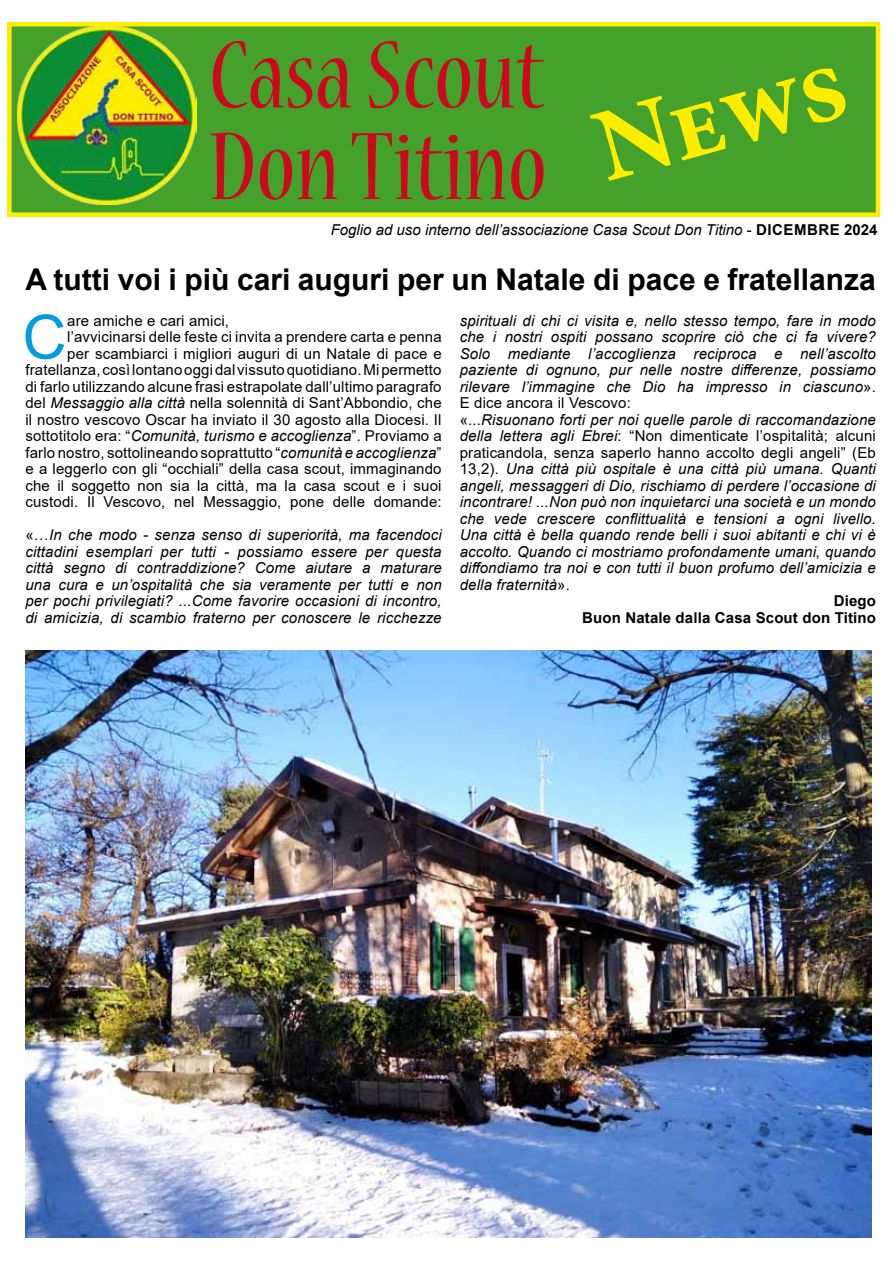
<style>
.page{position:relative;width:893px;height:1263px;background:#fff}
.page>*{position:absolute;margin:0;border:0;box-sizing:border-box;transform-origin:0 0}
.t1{font:condensed 106.5px/91.5px "Nueva Std";color:#cd071e}
.t2{font:700 105px "Minion Pro";color:#ffed00}
.t3{font:61.05px "Arial";color:#009ee0}
.t4{font:700 30px "Arial";color:#000}
.t5{font:italic 15px/16.5px "Arial";letter-spacing:.01em;color:#000;text-align:justify}
.t6{font:15px "Arial";letter-spacing:.01em;color:#000}
.t7{font:700 15px "Arial";letter-spacing:.01em;color:#000}
.s1{font-style:normal}
.s2{font-weight:700;font-style:normal}
.s3{font-style:italic}
</style>
<div class="page">
<div style="left:9px;top:24px;width:869px;height:191px;background:#44a12b"></div>
<div style="left:7px;top:22px;width:873px;height:195px;border:4px solid #ffed00"></div>
<img style="left:17px;top:26px;width:179px;height:179px">
<img style="left:26px;top:651px;width:845px;height:586px">
<h1 class="t1" style="left:209px;top:35px;width:339px">Casa Scout<br>Don Titino</h1>
<h2 class="t2" style="left:577px;top:79px;width:257px;rotate:-16deg">News</h2>
<p class="t5" style="left:331px;top:222px;width:548px">Foglio ad uso interno dell’associazione Casa Scout Don Titino <span class="s1">-</span> <span class="s2">dicembre 2024</span></p>
<h3 class="t4" style="left:26px;top:258px;width:852px">A tutti voi i più cari auguri per un Natale di pace e fratellanza</h3>
<h3 class="t3" style="left:22px;top:295px;width:46px">C</h3>
<p class="t6" style="left:67px;top:310px;width:163px">are amiche e cari amici,</p>
<p class="t6" style="left:67px;top:326px;width:376px">l’avvicinarsi delle feste ci invita a prendere carta e penna</p>
<p class="t6" style="left:67px;top:343px;width:376px">per scambiarci i migliori auguri di un Natale di pace e</p>
<p class="t6" style="left:26px;top:359px;width:418px">fratellanza, così lontano oggi dal vissuto quotidiano. Mi permetto</p>
<p class="t6" style="left:26px;top:376px;width:418px">di farlo utilizzando alcune frasi estrapolate dall’ultimo paragrafo</p>
<p class="t6" style="left:26px;top:392px;width:418px">del <span class="s3">Messaggio alla città</span> nella solennità di Sant’Abbondio, che</p>
<p class="t6" style="left:26px;top:409px;width:418px">il nostro vescovo Oscar ha inviato il 30 agosto alla Diocesi. Il</p>
<p class="t5" style="left:26px;top:428px;width:418px"><span class="s1">sottotitolo era: “</span>Comunità, turismo e accoglienza<span class="s1">”. Proviamo a</span></p>
<p class="t6" style="left:26px;top:442px;width:418px">farlo nostro, sottolineando soprattutto “<span class="s3">comunità e accoglienza</span>”</p>
<p class="t6" style="left:26px;top:458px;width:418px">e a leggerlo con gli “occhiali” della casa scout, immaginando</p>
<p class="t6" style="left:26px;top:475px;width:418px">che il soggetto non sia la città, ma la casa scout e i suoi</p>
<p class="t6" style="left:26px;top:491px;width:418px">custodi. Il Vescovo, nel Messaggio, pone delle domande:</p>
<p class="t5" style="left:26px;top:527px;width:418px"><span class="s1">«…</span>In che modo - senza senso di superiorità, ma facendoci cittadini esemplari per tutti - possiamo essere per questa città segno di contraddizione? Come aiutare a maturare una cura e un’ospitalità che sia veramente per tutti e non per pochi privilegiati? ...Come favorire occasioni di incontro, di amicizia, di scambio fraterno per conoscere le ricchezze</p>
<p class="t5" style="left:460px;top:312px;width:418px">spirituali di chi ci visita e, nello stesso tempo, fare in modo</p>
<p class="t5" style="left:460px;top:329px;width:418px">che i nostri ospiti possano scoprire ciò che ci fa vivere?</p>
<p class="t5" style="left:460px;top:345px;width:418px">Solo mediante l’accoglienza reciproca e nell’ascolto</p>
<p class="t5" style="left:460px;top:362px;width:418px">paziente di ognuno, pur nelle nostre differenze, possiamo</p>
<p class="t5" style="left:460px;top:378px;width:418px">rilevare l’immagine che Dio ha impresso in ciascuno<span class="s1">».</span></p>
<p class="t6" style="left:460px;top:392px;width:173px">E dice ancora il Vescovo:</p>
<p class="t5" style="left:460px;top:411px;width:418px"><span class="s1">«...</span>Risuonano forti per noi quelle parole di raccomandazione</p>
<p class="t6" style="left:460px;top:425px;width:418px"><span class="s3">della lettera agli Ebrei</span>: “Non dimenticate l’ospitalità; alcuni</p>
<p class="t6" style="left:460px;top:442px;width:418px">praticandola, senza saperlo hanno accolto degli angeli” (Eb</p>
<p class="t5" style="left:460px;top:461px;width:418px"><span class="s1">13,2).</span> Una città più ospitale è una città più umana. Quanti</p>
<p class="t5" style="left:460px;top:477px;width:418px">angeli, messaggeri di Dio, rischiamo di perdere l’occasione di</p>
<p class="t5" style="left:460px;top:494px;width:418px">incontrare! ...Non può non inquietarci una società e un mondo</p>
<p class="t5" style="left:460px;top:510px;width:418px">che vede crescere conflittualità e tensioni a ogni livello.</p>
<p class="t5" style="left:460px;top:527px;width:418px">Una città è bella quando rende belli i suoi abitanti e chi vi è</p>
<p class="t5" style="left:460px;top:543px;width:418px">accolto. Quando ci mostriamo profondamente umani, quando</p>
<p class="t5" style="left:460px;top:560px;width:418px">diffondiamo tra noi e con tutti il buon profumo dell’amicizia e</p>
<p class="t5" style="left:460px;top:576px;width:112px">della fraternità<span class="s1">».</span></p>
<p class="t7" style="left:834px;top:590px;width:44px">Diego</p>
<p class="t7" style="left:582px;top:607px;width:295px">Buon Natale dalla Casa Scout don Titino</p>
</div>
